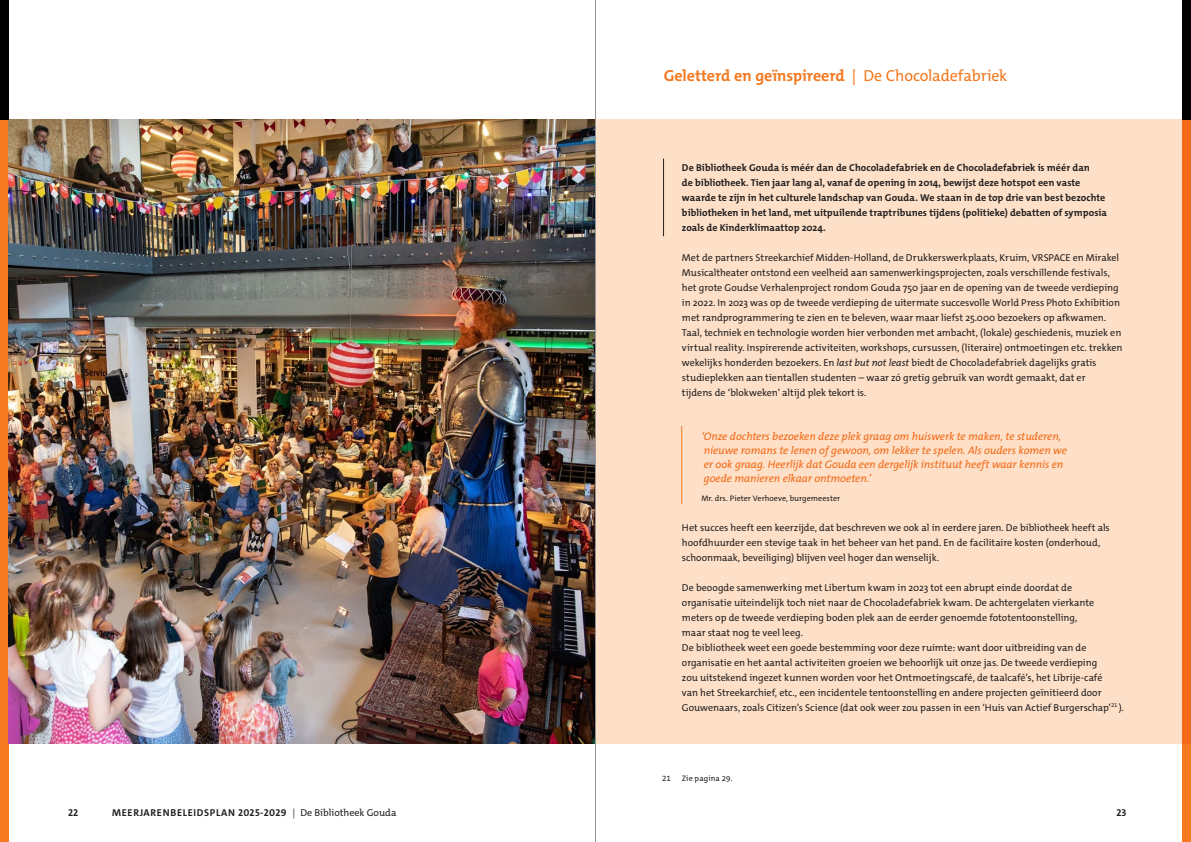
<style>
.page{position:relative;width:1191px;height:842px;background:#fff}
.page>*{position:absolute;margin:0;border:0;box-sizing:border-box;transform-origin:0 0}
.t1{font:700 16px "The Mix C5";letter-spacing:-.005em;color:#f47921}
.t2{font:italic 11px/14px "The Mix C5";letter-spacing:-.01em;color:#f47921}
.t3{font:10px/15px "The Mix C5";letter-spacing:-.005em;color:#231f20}
.t4{font:700 10px/15px "The Mix C5";color:#231f20}
.t5{font:700 10px "The Mix Trial";letter-spacing:.065em;color:#231f20}
.t6{font:8px "The Mix C5";letter-spacing:.01em;color:#231f20}
.s1{font-weight:400}
.s2{font-style:italic}
.s3{font-family:"Helvetica";font-weight:300}
</style>
<div class="page">
<div style="left:0;top:60px;width:9px;height:782px;background:#f47921"></div>
<img style="left:9px;top:119px;width:586px;height:625px">
<div style="left:0;top:0;width:9px;height:119px;background:#000001"></div>
<div style="left:1182px;top:60px;width:9px;height:782px;background:#f47921"></div>
<div style="left:1182px;top:0;width:9px;height:119px;background:#000001"></div>
<div style="left:595px;top:119px;width:596px;height:625px;background:#fde0c7"></div>
<hr style="left:663px;top:159px;width:1px;height:77px;background:#231f20">
<hr style="left:681px;top:426px;width:1px;height:78px;background:#f47921">
<hr style="left:595px;top:0;width:1px;height:842px;background:#939598">
<p class="t1" style="left:664px;top:65px;width:345px">Geletterd en geïnspireerd <span class="s1">| De Chocoladefabriek</span></p>
<p class="t4" style="left:682px;top:160px;width:426px">De Bibliotheek Gouda is méér dan de Chocoladefabriek en de Chocoladefabriek is méér dan<br>de bibliotheek. Tien jaar lang al, vanaf de opening in 2014, bewijst deze hotspot een vaste waarde te zijn in het culturele landschap van Gouda. We staan in de top drie van best bezochte bibliotheken in het land, met uitpuilende traptribunes tijdens (politieke) debatten of symposia zoals de Kinderklimaattop 2024.</p>
<p class="t3" style="left:682px;top:250px;width:439px">Met de partners Streekarchief Midden-Holland, de Drukkerswerkplaats, Kruim, VRSPACE en Mirakel Musicaltheater ontstond een veelheid aan samenwerkingsprojecten, zoals verschillende festivals, het grote Goudse Verhalenproject rondom Gouda 750 jaar en de opening van de tweede verdieping in 2022. In 2023 was op de tweede verdieping de uitermate succesvolle World Press Photo Exhibition met randprogrammering te zien en te beleven, waar maar liefst 25.000 bezoekers op afkwamen.</p>
<p class="t3" style="left:682px;top:325px;width:442px">Taal, techniek en technologie worden hier verbonden met ambacht, (lokale) geschiedenis, muziek en virtual reality. Inspirerende activiteiten, workshops, cursussen, (literaire) ontmoetingen etc. trekken wekelijks honderden bezoekers. En <span class="s2">last but not least</span> biedt de Chocoladefabriek dagelijks gratis studieplekken aan tientallen studenten – waar zó gretig gebruik van wordt gemaakt, dat er<br>tijdens de ‘blokweken’ altijd plek tekort is.</p>
<p class="t2" style="left:701px;top:430px;width:367px">‘Onze dochters bezoeken deze plek graag om huiswerk te maken, te studeren, nieuwe romans te lenen of gewoon, om lekker te spelen. Als ouders komen we er ook graag. Heerlijk dat Gouda een dergelijk instituut heeft waar kennis en goede manieren elkaar ontmoeten.’</p>
<p class="t6" style="left:701px;top:493px;width:140px">Mr. drs. Pieter Verhoeve, burgemeester</p>
<p class="t3" style="left:682px;top:520px;width:429px">Het succes heeft een keerzijde, dat beschreven we ook al in eerdere jaren. De bibliotheek heeft als hoofdhuurder een stevige taak in het beheer van het pand. En de facilitaire kosten (onderhoud, schoonmaak, beveiliging) blijven veel hoger dan wenselijk.</p>
<p class="t3" style="left:682px;top:580px;width:413px">De beoogde samenwerking met Libertum kwam in 2023 tot een abrupt einde doordat de organisatie uiteindelijk toch niet naar de Chocoladefabriek kwam. De achtergelaten vierkante meters op de tweede verdieping boden plek aan de eerder genoemde fototentoonstelling, maar staat nog te veel leeg.</p>
<p class="t3" style="left:682px;top:640px;width:443px">De bibliotheek weet een goede bestemming voor deze ruimte: want door uitbreiding van de organisatie en het aantal activiteiten groeien we behoorlijk uit onze jas. De tweede verdieping<br>zou uitstekend ingezet kunnen worden voor het Ontmoetingscafé, de taalcafé’s, het Librije-café<br>van het Streekarchief, etc., een incidentele tentoonstelling en andere projecten geïnitieerd door Gouwenaars, zoals Citizen’s Science (dat ook weer zou passen in een ‘Huis van Actief Burgerschap’<sup>21</sup> ).</p>
<p class="t6" style="left:662px;top:773px;width:10px">21</p>
<p class="t6" style="left:682px;top:773px;width:52px">Zie pagina 29.</p>
<p class="t5" style="left:68px;top:808px;width:12px">22</p>
<p class="t5" style="left:112px;top:808px;width:286px">MEERJARENBELEIDSPLAN 2025-2029 <span class="s3">|</span> <span class="s1">De Bibliotheek Gouda</span></p>
<p class="t5" style="left:1116px;top:808px;width:11px">23</p>
</div>
